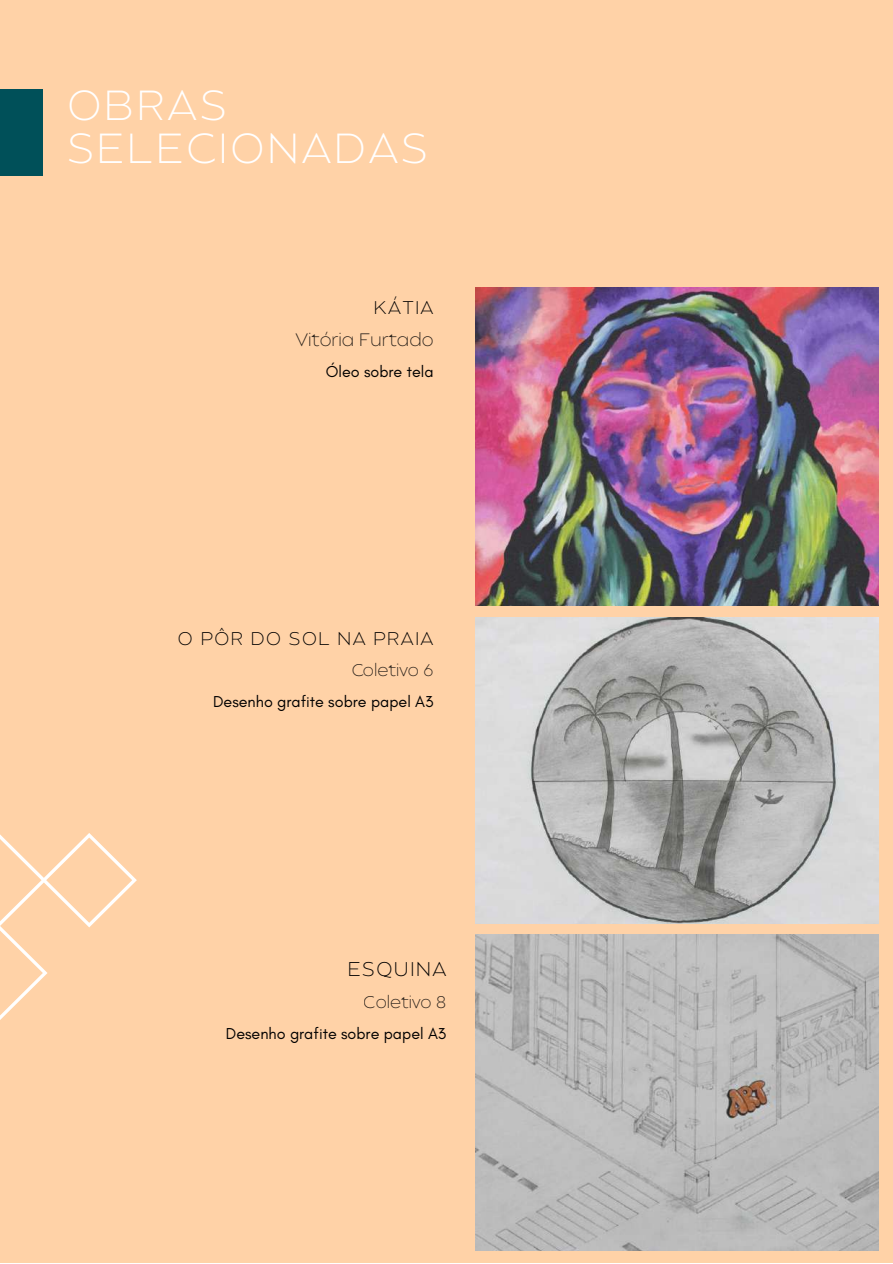
<style>
.page{position:relative;width:893px;height:1264px;background:#fff}
.page>*{position:absolute;margin:0;border:0;box-sizing:border-box;transform-origin:0 0}
.t1{font:200 42px/42.8px "Balgin";letter-spacing:.07em;color:#fff}
.t2{font:200 19.8px "Balgin";letter-spacing:.08em;color:#000}
.t3{font:200 18.3px "Balgin";letter-spacing:.08em;color:#000}
.t4{font:200 18px "Balgin";color:#000}
.t5{font:200 16.8px "Balgin";color:#000}
.t6{font:16.05px "Glacial Indifference";color:#000}
</style>
<div class="page">
<div style="left:0;top:0;width:892px;height:1262px;background:#ffd2a7"></div>
<div style="left:0;top:89px;width:43px;height:87px;background:#005059"></div>
<svg style="left:0;top:833px;width:137px;height:187px"></svg>
<img style="left:475px;top:287px;width:403px;height:318px">
<img style="left:475px;top:617px;width:403px;height:306px">
<img style="left:475px;top:934px;width:403px;height:316px">
<h1 class="t1" style="left:67px;top:88px;width:362px">OBRAS<br>SELECIONADAS</h1>
<p class="t3" style="left:374px;top:300px;width:61px">KÁTIA</p>
<p class="t4" style="left:295px;top:333px;width:139px">Vitória Furtado</p>
<p class="t6" style="left:326px;top:362px;width:109px">Óleo sobre tela</p>
<p class="t3" style="left:178px;top:631px;width:257px">O PÔR DO SOL NA PRAIA</p>
<p class="t5" style="left:351px;top:663px;width:84px">Coletivo 6</p>
<p class="t6" style="left:213px;top:692px;width:222px">Desenho grafite sobre papel A3</p>
<p class="t2" style="left:347px;top:961px;width:100px">ESQUINA</p>
<p class="t5" style="left:364px;top:995px;width:84px">Coletivo 8</p>
<p class="t6" style="left:226px;top:1024px;width:222px">Desenho grafite sobre papel A3</p>
</div>
